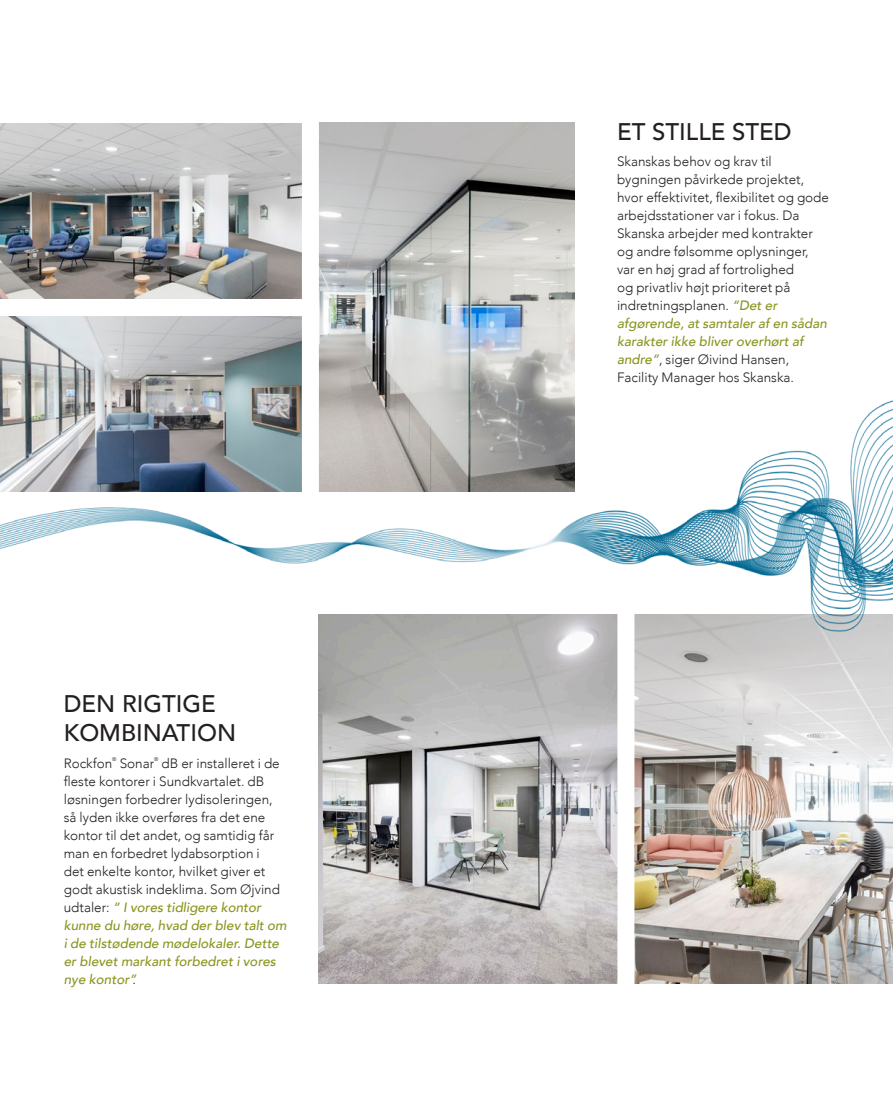
<style>
.page{position:relative;width:893px;height:1106px;background:#fff}
.page>*{position:absolute;margin:0;border:0;box-sizing:border-box;transform-origin:0 0}
.t1{font:500 24px/28.8px "Avenir";color:#231f20}
.t2{font:300 13.5px/18px "Avenir";color:#231f20}
.t3{font:300 5.4px "Avenir";color:#231f20}
.s1{font-weight:500;font-style:italic;color:#8a951e}
</style>
<div class="page">
<img style="left:634px;top:668px;width:259px;height:315px">
<img style="left:319px;top:668px;width:298px;height:315px">
<img style="left:0;top:123px;width:302px;height:176px">
<img style="left:319px;top:123px;width:255px;height:221px">
<img style="left:0;top:316px;width:302px;height:28px">
<img style="left:0;top:344px;width:893px;height:324px">
<div style="left:302px;top:117px;width:17px;height:381px;background:#fff"></div>
<div style="left:617px;top:608px;width:17px;height:381px;background:#fff"></div>
<h1 class="t1" style="left:64px;top:688px;width:174px">DEN RIGTIGE<br>KOMBINATION</h1>
<p class="t2" style="left:64px;top:754px;width:50px">Rockfon</p>
<p class="t3" style="left:112px;top:755px;width:6px">®</p>
<p class="t2" style="left:120px;top:754px;width:36px">Sonar</p>
<p class="t3" style="left:154px;top:755px;width:6px">®</p>
<p class="t2" style="left:64px;top:754px;width:224px;text-indent:98px">dB er installeret i de fleste kontorer i Sundkvartalet. dB løsningen forbedrer lydisoleringen, så lyden ikke overføres fra det ene kontor til det andet, og samtidig får man en forbedret lydabsorption i<br>det enkelte kontor, hvilket giver et godt akustisk indeklima. Som Øjvind udtaler: <span class="s1">“ I vores tidligere kontor kunne du høre, hvad der blev talt om i de tilstødende mødelokaler. Dette er blevet markant forbedret i vores nye kontor”</span>.</p>
<h1 class="t1" style="left:617px;top:116px;width:176px">ET STILLE STED</h1>
<p class="t2" style="left:617px;top:153px;width:213px">Skanskas behov og krav til bygningen påvirkede projektet, hvor effektivitet, flexibilitet og gode arbejdsstationer var i fokus. Da<br>Skanska arbejder med kontrakter og andre følsomme oplysninger, var en høj grad af fortrolighed<br>og privatliv højt prioriteret på indretningsplanen. <span class="s1">“Det er afgørende, at samtaler af en sådan karakter ikke bliver overhørt af andre”</span>, siger Øivind Hansen,<br>Facility Manager hos Skanska.</p>
</div>
